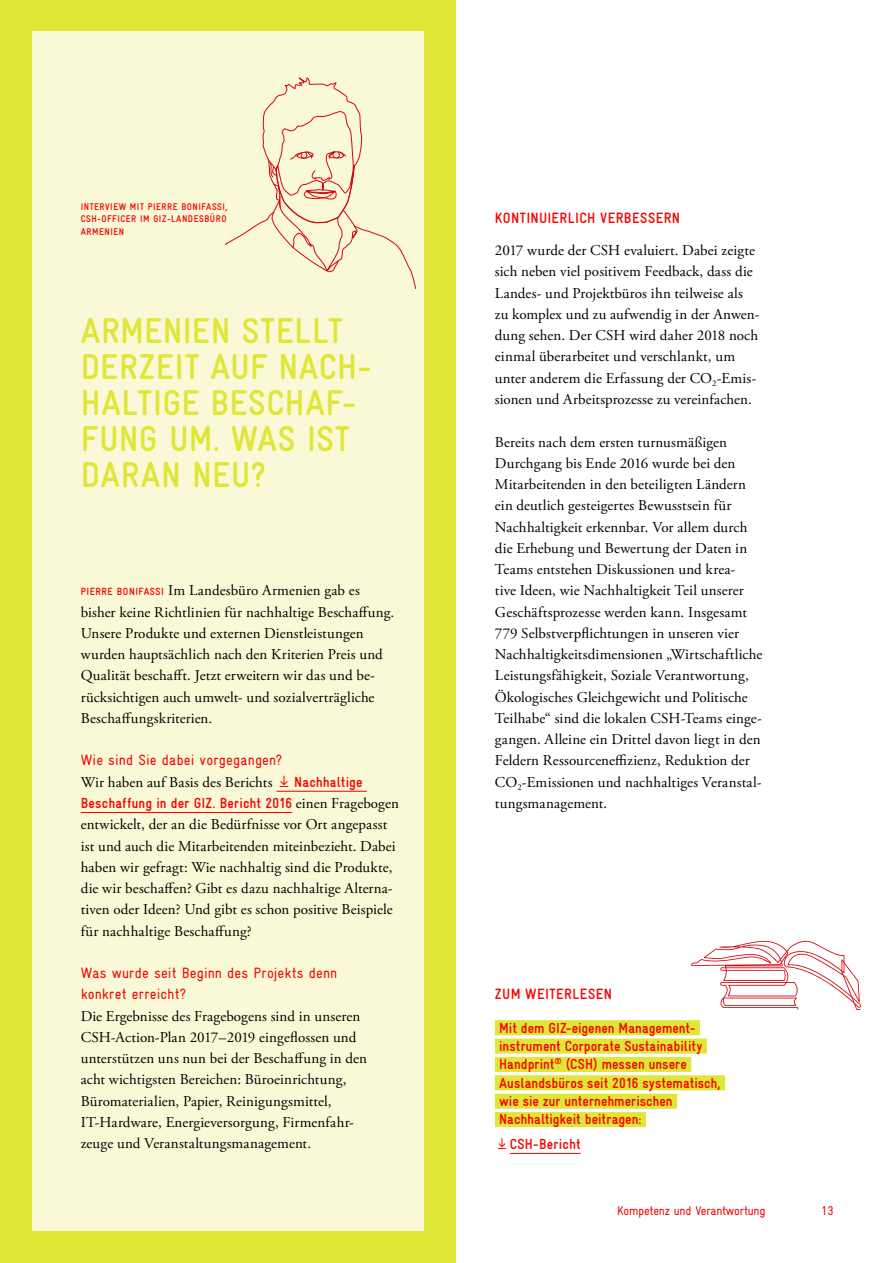
<style>
.page{position:relative;width:893px;height:1263px;background:#fff}
.page>*{position:absolute;margin:0;border:0;box-sizing:border-box;transform-origin:0 0}
.t1{font:700 condensed 36px/36px "Gravur";letter-spacing:.015em;color:#e0e636}
.t2{font:15px/21.3px "Adobe Garamond Pro";letter-spacing:.01em;color:#000}
.t3{font:condensed 15px/21.3px "Gravur";letter-spacing:.01em;color:#f80000}
.t4{font:700 condensed 15px "Gravur";letter-spacing:.03em;color:#f80000}
.t5{font:700 condensed 14.7px/18.3px "Gravur";letter-spacing:.005em;color:#f80000}
.t6{font:condensed 12.75px "Gravur";letter-spacing:-.02em;color:#f80000}
.t7{font:700 condensed 9.75px/12.8px "Gravur";letter-spacing:.05em;color:#f80000}
.s1{font-family:"Gravur";font-weight:700;font-stretch:condensed;font-size:10.5px;color:#f80000}
.s2{font-family:"Adobe Garamond Pro";font-weight:400;font-stretch:normal;font-size:15px;color:#000}
</style>
<div class="page">
<div style="left:0;top:0;width:455px;height:1263px;background:#e0e636"></div>
<div style="left:32px;top:32px;width:391px;height:1199px;background:#faf9d7"></div>
<hr style="left:294px;top:791px;width:73px;height:1px;background:#f80000">
<hr style="left:81px;top:812px;width:211px;height:1px;background:#f80000">
<svg style="left:691px;top:941px;width:170px;height:69px"></svg>
<svg style="left:226px;top:77px;width:190px;height:212px"></svg>
<div style="left:495px;top:1020px;width:205px;height:15px;background:#e0e636"></div>
<div style="left:495px;top:1038px;width:212px;height:15px;background:#e0e636"></div>
<div style="left:495px;top:1057px;width:196px;height:15px;background:#e0e636"></div>
<div style="left:495px;top:1075px;width:230px;height:15px;background:#e0e636"></div>
<div style="left:495px;top:1094px;width:182px;height:15px;background:#e0e636"></div>
<div style="left:495px;top:1112px;width:151px;height:15px;background:#e0e636"></div>
<hr style="left:510px;top:1153px;width:71px;height:1px;background:#f80000">
<svg style="left:276px;top:790px;width:18px;height:2px"></svg>
<p class="t7" style="left:81px;top:200px;width:148px">INTERVIEW MIT PIERRE BONIFASSI,<br>CSH-OFFICER IM GIZ-LANDESBÜRO<br>ARMENIEN</p>
<h1 class="t1" style="left:81px;top:313px;width:292px">ARMENIEN STELLT<br>DERZEIT AUF NACH-<br>HALTIGE BESCHAF-<br>FUNG UM. WAS IST<br>DARAN NEU?</h1>
<p class="t2" style="left:81px;top:580px;width:315px"><span class="s1">PIERRE BONIFASSI</span> Im Landesbüro Armenien gab es bisher keine Richtlinien für nachhaltige Beschaffung.<br>Unsere Produkte und externen Dienstleistungen wurden hauptsächlich nach den Kriterien Preis und Qualität beschafft. Jetzt erweitern wir das und be&shy;rücksichtigen auch umwelt- und sozialverträgliche Beschaffungskriterien.</p>
<p class="t3" style="left:81px;top:750px;width:203px">Wie sind Sie dabei vorgegangen?</p>
<p class="t2" style="left:81px;top:772px;width:193px">Wir haben auf Basis des Berichts</p>
<p class="t5" style="left:81px;top:771px;width:320px;line-height:21.3px;text-indent:213px">Nachhaltige<br>Beschaffung in der GIZ. Bericht 2016 <span class="s2">einen Fragebogen</span></p>
<p class="t2" style="left:81px;top:814px;width:316px">entwickelt, der an die Bedürfnisse vor Ort angepasst ist und auch die Mitarbeitenden miteinbezieht. Dabei haben wir gefragt: Wie nachhaltig sind die Produkte, die wir beschaffen? Gibt es dazu nachhaltige Alterna&shy;tiven oder Ideen? Und gibt es schon positive Beispiele für nachhaltige Beschaffung?</p>
<p class="t3" style="left:81px;top:962px;width:258px">Was wurde seit Beginn des Projekts denn konkret erreicht?</p>
<p class="t2" style="left:81px;top:1006px;width:288px">Die Ergebnisse des Fragebogens sind in unseren CSH-Action-Plan 2017–2019 eingeflossen und unterstützen uns nun bei der Beschaffung in den acht wichtigsten Bereichen: Büroeinrichtung, Büromaterialien, Papier, Reinigungsmittel, IT-Hardware, Energieversorgung, Firmenfahr&shy;zeuge und Veranstaltungsmanagement.</p>
<p class="t4" style="left:495px;top:210px;width:187px">KONTINUIERLICH VERBESSERN</p>
<p class="t2" style="left:495px;top:240px;width:266px">2017 wurde der CSH evaluiert. Dabei zeigte sich neben viel positivem Feedback, dass die Landes- und Projektbüros ihn teilweise als zu komplex und zu aufwendig in der Anwen&shy;dung sehen. Der CSH wird daher 2018 noch einmal überarbeitet und verschlankt, um unter anderem die Erfassung der CO<sub>2</sub>-Emis&shy;sionen und Arbeitsprozesse zu vereinfachen.</p>
<p class="t2" style="left:495px;top:432px;width:269px">Bereits nach dem ersten turnusmäßigen Durchgang bis Ende 2016 wurde bei den Mitarbeitenden in den beteiligten Ländern ein deutlich gesteigertes Bewusstsein für Nachhaltigkeit erkennbar. Vor allem durch die Erhebung und Bewertung der Daten in Teams entstehen Diskussionen und krea-<br>tive Ideen, wie Nachhaltigkeit Teil unserer Geschäftsprozesse werden kann. Insgesamt 779 Selbstverpflichtungen in unseren vier Nachhaltigkeitsdimensionen „Wirtschaftliche Leistungsfähigkeit, Soziale Verantwortung, Ökologisches Gleichgewicht und Politische Teilhabe“ sind die lokalen CSH-Teams einge&shy;gangen. Alleine ein Drittel davon liegt in den Feldern Ressourceneffizienz, Reduktion der CO<sub>2</sub>-Emissionen und nachhaltiges Veranstal&shy;tungsmanagement.</p>
<p class="t4" style="left:495px;top:986px;width:119px">ZUM WEITERLESEN</p>
<p class="t5" style="left:499px;top:1018px;width:223px">Mit dem GIZ-eigenen Management&shy;instrument Corporate Sustainability Handprint<sup>®</sup> (CSH) messen unsere Auslandsbüros seit 2016 systematisch, wie sie zur unternehmerischen Nachhaltigkeit beitragen:</p>
<p class="t5" style="left:510px;top:1135px;width:72px">CSH-Bericht</p>
<p class="t6" style="left:617px;top:1204px;width:150px">Kompetenz und Verantwortung</p>
<p class="t6" style="left:821px;top:1204px;width:14px">13</p>
</div>
